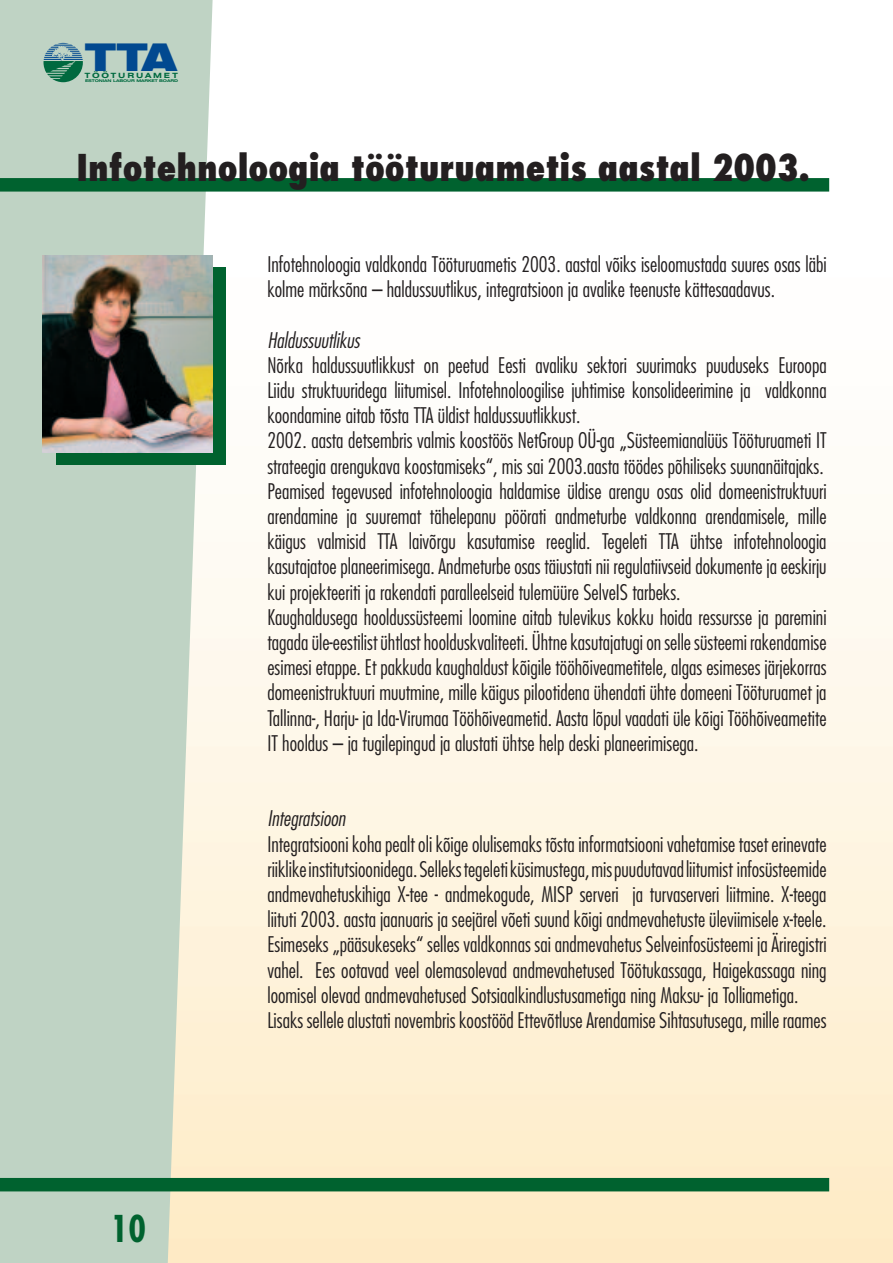
<style>
.page{position:relative;width:893px;height:1263px;background:#fff}
.page>*{position:absolute;margin:0;border:0;box-sizing:border-box;transform-origin:0 0}
.t1{font:38.1px "Swis 721 Blk Ex BT";color:#014990}
.t2{font:800 condensed 36px "Futura";color:#231f20}
.t3{font:700 condensed 36px "Futura";color:#00622f}
.t4{font:300 condensed 21px/25.2px "Futura";color:#231f20}
.t5{font:italic 300 condensed 21px "Futura";color:#231f20}
.t6{font:700 7.2px "Swis 721 Ex BT";letter-spacing:.23em;color:#00693f;scale:1.12 1}
.t7{font:700 3.75px "Swis 721 Ex BT";letter-spacing:-.03em;color:#00693f;scale:1.2 1}
</style>
<div class="page">
<img style="left:213px;top:178px;width:680px;height:1085px">
<svg style="left:0;top:0;width:213px;height:1263px;background:#c5d6c6"></svg>
<div style="left:0;top:178px;width:829px;height:14px;background:#00622f"></div>
<svg style="left:44px;top:43px;width:39px;height:39px;background:#5c988a"></svg>
<div style="left:0;top:1178px;width:829px;height:13px;background:#00622f"></div>
<div style="left:56px;top:267px;width:169px;height:198px;background:#00622f"></div>
<img style="left:43px;top:255px;width:170px;height:198px">
<h1 class="t1" style="left:85px;top:43px;width:93px">TTA</h1>
<p class="t6" style="left:85px;top:72px;width:85px">TÖÖTURUAMET</p>
<p class="t7" style="left:85px;top:78px;width:79px">ESTONIAN LABOUR MARKET BOARD</p>
<h2 class="t2" style="left:77px;top:152px;width:734px">Infotehnoloogia tööturuametis aastal 2003.</h2>
<p class="t4" style="left:267px;top:253px;width:561px">Infotehnoloogia valdkonda Tööturuametis 2003. aastal võiks iseloomustada suures osas läbi kolme märksõna – haldussuutlikus, integratsioon ja avalike teenuste kättesaadavus.</p>
<p class="t5" style="left:267px;top:331px;width:94px">Haldussuutlikus</p>
<p class="t4" style="left:267px;top:354px;width:561px">Nõrka haldussuutlikkust on peetud Eesti avaliku sektori suurimaks puuduseks Euroopa Liidu struktuuridega liitumisel. Infotehnoloogilise juhtimise konsolideerimine ja valdkonna koondamine aitab tõsta TTA üldist haldussuutlikkust.<br>2002. aasta detsembris valmis koostöös NetGroup OÜ-ga „Süsteemianalüüs Tööturuameti IT strateegia arengukava koostamiseks“, mis sai 2003.aasta töödes põhiliseks suunanäitajaks.<br>Peamised tegevused infotehnoloogia haldamise üldise arengu osas olid domeenistruktuuri arendamine ja suuremat tähelepanu pöörati andmeturbe valdkonna arendamisele, mille käigus valmisid TTA laivõrgu kasutamise reeglid. Tegeleti TTA ühtse infotehnoloogia kasutajatoe planeerimisega. Andmeturbe osas täiustati nii regulatiivseid dokumente ja eeskirju kui projekteeriti ja rakendati paralleelseid tulemüüre SelveIS tarbeks.<br>Kaughaldusega hooldussüsteemi loomine aitab tulevikus kokku hoida ressursse ja paremini tagada üle-eestilist ühtlast hoolduskvaliteeti. Ühtne kasutajatugi on selle süsteemi rakendamise esimesi etappe. Et pakkuda kaughaldust kõigile tööhõiveametitele, algas esimeses järjekorras domeenistruktuuri muutmine, mille käigus pilootidena ühendati ühte domeeni Tööturuamet ja Tallinna-, Harju- ja Ida-Virumaa Tööhõiveametid. Aasta lõpul vaadati üle kõigi Tööhõiveametite IT hooldus – ja tugilepingud ja alustati ühtse help deski planeerimisega.</p>
<h2 class="t3" style="left:111px;top:1212px;width:37px">10</h2>
<p class="t5" style="left:267px;top:810px;width:79px">Integratsioon</p>
<p class="t4" style="left:267px;top:833px;width:561px">Integratsiooni koha pealt oli kõige olulisemaks tõsta informatsiooni vahetamise taset erinevate riiklike institutsioonidega. Selleks tegeleti küsimustega, mis puudutavad liitumist infosüsteemide andmevahetuskihiga X-tee - andmekogude, MISP serveri ja turvaserveri liitmine. X-teega liituti 2003. aasta jaanuaris ja seejärel võeti suund kõigi andmevahetuste üleviimisele x-teele.<br>Esimeseks „pääsukeseks“ selles valdkonnas sai andmevahetus Selveinfosüsteemi ja Äriregistri vahel. Ees ootavad veel olemasolevad andmevahetused Töötukassaga, Haigekassaga ning loomisel olevad andmevahetused Sotsiaalkindlustusametiga ning Maksu- ja Tolliametiga.<br>Lisaks sellele alustati novembris koostööd Ettevõtluse Arendamise Sihtasutusega, mille raames</p>
</div>
